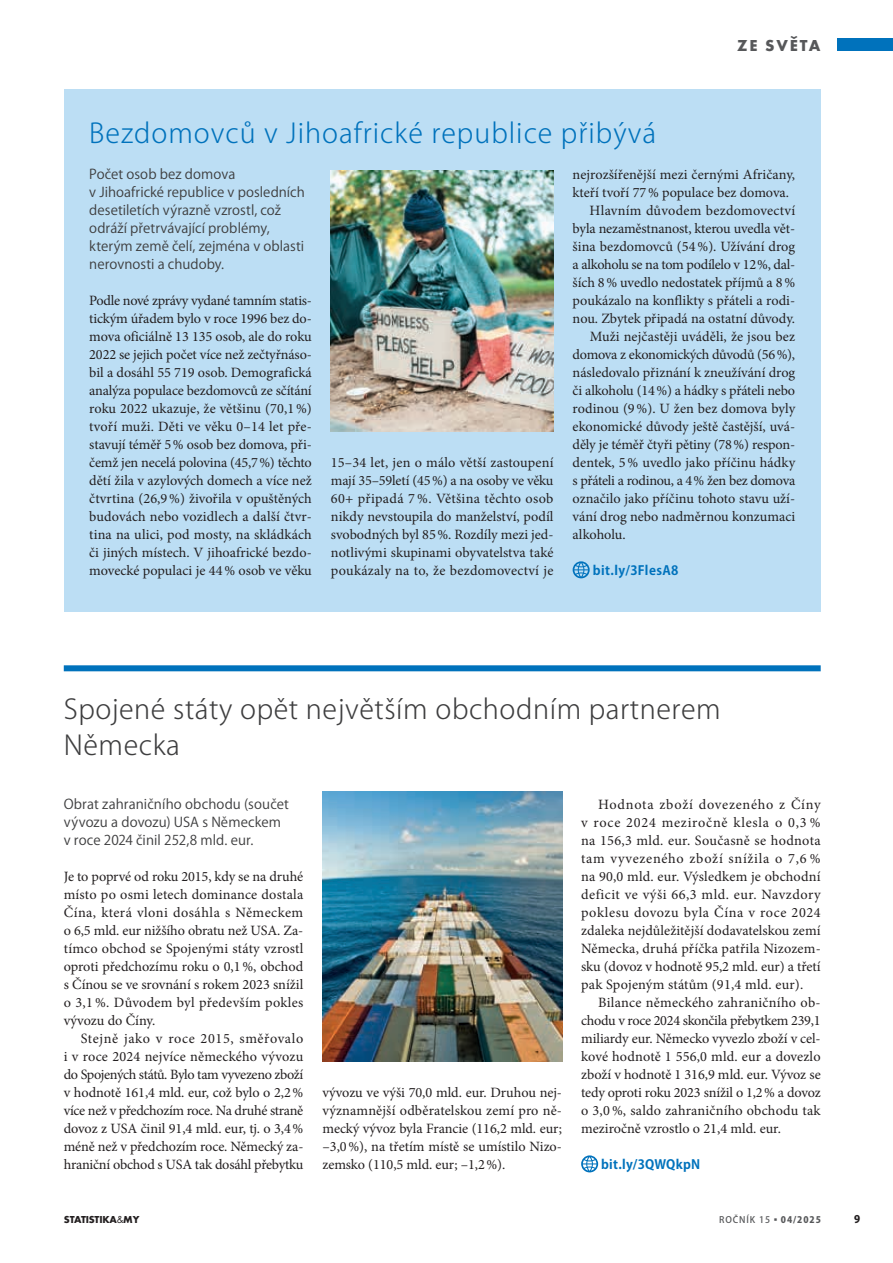
<style>
.page{position:relative;width:893px;height:1263px;background:#fff}
.page>*{position:absolute;margin:0;border:0;box-sizing:border-box;transform-origin:0 0}
.t1{font:300 27px/36px "Koz Go Pr 6 N";letter-spacing:.02em;color:#3e3e3f}
.t2{font:300 27px "Koz Go Pr 6 N";letter-spacing:.035em;color:#0072bc}
.t3{font:16.5px "Futura TOT Bold 4";letter-spacing:.115em;color:#57585a}
.t4{font:14.25px/18px "Minion Pro";color:#231f20;text-align:justify}
.t5{font:14.25px "Minion Pro";letter-spacing:-.025em;color:#231f20}
.t6{font:14.25px "Minion Pro";letter-spacing:-.02em;color:#231f20}
.t7{font:13.5px/18px "Koz Go Pr 6 N";letter-spacing:.005em;color:#3e3e3f}
.t8{font:700 12.75px "Koz Go Pr 6 N";letter-spacing:.025em;color:#0072bc}
.t9{font:700 10.5px "Futura TOT";letter-spacing:-.02em;color:#231f20}
.t10{font:800 10.5px "Koz Go Pr 6 N";color:#231f20}
.t11{font:500 9px "Koz Go Pr 6 N";letter-spacing:.1em;color:#57585a}
.s1{font-family:"Futura TOT Book 7";font-weight:400}
.s2{font-weight:800}
</style>
<div class="page">
<div style="left:838px;top:39px;width:55px;height:12px;background:#0072bc"></div>
<div style="left:64px;top:593px;width:757px;height:18px;background:#bcdef4"></div>
<svg style="left:581px;top:1155px;width:17px;height:17px"></svg>
<div style="left:64px;top:89px;width:757px;height:512px;background:#bcdef4"></div>
<svg style="left:573px;top:561px;width:17px;height:17px"></svg>
<div style="left:64px;top:665px;width:757px;height:6px;background:#0072bc"></div>
<img style="left:322px;top:791px;width:240px;height:270px">
<img style="left:331px;top:170px;width:222px;height:261px">
<p class="t3" style="left:737px;top:35px;width:85px">ZE SVĚTA</p>
<h1 class="t2" style="left:89px;top:118px;width:568px">Bezdomovců v Jihoafrické republice přibývá</h1>
<p class="t7" style="left:89px;top:166px;width:217px">Počet osob bez domova<br>v Jihoafrické republice v posledních desetiletích výrazně vzrostl, což odráží přetrvávající problémy, kterým země čelí, zejména v oblasti nerovnosti a chudoby.</p>
<p class="t4" style="left:89px;top:292px;width:224px">Podle nové zprávy vydané tamním statis&shy;tickým úřadem bylo v roce 1996 bez do&shy;mova oficiálně 13 135 osob, ale do roku 2022 se jejich počet více než zečtyřnáso&shy;bil a dosáhl 55 719 osob. Demografická analýza populace bezdomovců ze sčítání roku 2022 ukazuje, že většinu (70,1%) tvoří muži. Děti ve věku 0–14 let pře&shy;stavují téměř 5% osob bez domova, při&shy;čemž jen necelá polovina (45,7%) těchto dětí žila v azylových domech a více než čtvrtina (26,9%) živořila v opuštěných budovách nebo vozidlech a další čtvr&shy;tina na ulici, pod mosty, na skládkách či jiných místech. V jihoafrické bezdo&shy;movecké populaci je 44% osob ve věku</p>
<p class="t4" style="left:573px;top:166px;width:224px">nejrozšířenější mezi černými Afričany,</p>
<p class="t4" style="left:573px;top:184px;width:218px">kteří tvoří 77% populace bez domova.</p>
<p class="t4" style="left:590px;top:202px;width:207px">Hlavním důvodem bezdomovectví</p>
<p class="t4" style="left:573px;top:220px;width:224px">byla nezaměstnanost, kterou uvedla vět-</p>
<p class="t4" style="left:573px;top:238px;width:224px">šina bezdomovců (54%). Užívání drog</p>
<p class="t5" style="left:573px;top:255px;width:224px">a alkoholu se na tom podílelo v 12%, dal-</p>
<p class="t4" style="left:573px;top:274px;width:224px">ších 8% uvedlo nedostatek příjmů a 8%</p>
<p class="t4" style="left:573px;top:292px;width:224px">poukázalo na konflikty s přáteli a rodi-</p>
<p class="t4" style="left:573px;top:310px;width:224px">nou. Zbytek připadá na ostatní důvody.</p>
<p class="t4" style="left:590px;top:328px;width:207px">Muži nejčastěji uváděli, že jsou bez</p>
<p class="t5" style="left:573px;top:345px;width:224px">domova z ekonomických důvodů (56%),</p>
<p class="t4" style="left:573px;top:364px;width:224px">následovalo přiznání k zneužívání drog</p>
<p class="t4" style="left:573px;top:382px;width:224px">či alkoholu (14%) a hádky s přáteli nebo</p>
<p class="t4" style="left:573px;top:400px;width:224px">rodinou (9%). U žen bez domova byly</p>
<p class="t4" style="left:573px;top:418px;width:224px">ekonomické důvody ještě častější, uvá-</p>
<p class="t4" style="left:573px;top:436px;width:224px">děly je téměř čtyři pětiny (78%) respon-</p>
<p class="t4" style="left:573px;top:454px;width:224px">dentek, 5% uvedlo jako příčinu hádky</p>
<p class="t6" style="left:573px;top:471px;width:224px">s přáteli a rodinou, a 4% žen bez domova</p>
<p class="t4" style="left:573px;top:490px;width:224px">označilo jako příčinu tohoto stavu uží-</p>
<p class="t4" style="left:573px;top:508px;width:224px">vání drog nebo nadměrnou konzumaci</p>
<p class="t4" style="left:573px;top:526px;width:54px">alkoholu.</p>
<p class="t8" style="left:593px;top:563px;width:87px">bit.ly/3FlesA8</p>
<p class="t4" style="left:331px;top:454px;width:224px">15–34 let, jen o málo větší zastoupení mají 35–59letí (45%) a na osoby ve věku 60+ připadá 7 %. Většina těchto osob nikdy nevstoupila do manželství, podíl svobodných byl 85%. Rozdíly mezi jed&shy;notlivými skupinami obyvatelstva také poukázaly na to, že bezdomovectví je</p>
<h1 class="t1" style="left:64px;top:692px;width:658px">Spojené státy opět největším obchodním partnerem<br>Německa</h1>
<p class="t7" style="left:64px;top:796px;width:227px">Obrat zahraničního obchodu (součet vývozu a dovozu) USA s Německem v roce 2024 činil 252,8 mld. eur.</p>
<p class="t4" style="left:64px;top:868px;width:241px">Je to poprvé od roku 2015, kdy se na druhé místo po osmi letech dominance dostala Čína, která vloni dosáhla s Německem o 6,5 mld. eur nižšího obratu než USA. Za&shy;tímco obchod se Spojenými státy vzrostl oproti předchozímu roku o 0,1%, obchod s Čínou se ve srovnání s rokem 2023 snížil o 3,1 %. Důvodem byl především pokles vývozu do Číny.</p>
<p class="t4" style="left:64px;top:1030px;width:241px;text-indent:17px">Stejně jako v roce 2015, směřovalo i v roce 2024 nejvíce německého vývozu do Spojených států. Bylo tam vyvezeno zboží v hodnotě 161,4 mld. eur, což bylo o 2,2% více než v předchozím roce. Na druhé straně dovoz z USA činil 91,4 mld. eur, tj. o 3,4% méně než v předchozím roce. Německý za&shy;hraniční obchod s USA tak dosáhl přebytku</p>
<p class="t4" style="left:322px;top:1084px;width:241px">vývozu ve výši 70,0 mld. eur. Druhou nej&shy;významnější odběratelskou zemí pro ně&shy;mecký vývoz byla Francie (116,2 mld. eur; –3,0%), na třetím místě se umístilo Nizo&shy;zemsko (110,5 mld. eur; –1,2%).</p>
<p class="t4" style="left:581px;top:796px;width:241px;text-indent:17px">Hodnota zboží dovezeného z Číny v roce 2024 meziročně klesla o 0,3 % na 156,3 mld. eur. Současně se hodnota tam vyvezeného zboží snížila o 7,6 % na 90,0 mld. eur. Výsledkem je obchodní deficit ve výši 66,3 mld. eur. Navzdory poklesu dovozu byla Čína v roce 2024 zdaleka nejdůležitější dodavatelskou zemí Německa, druhá příčka patřila Nizozem&shy;sku (dovoz v hodnotě 95,2 mld. eur) a třetí pak Spojeným státům (91,4 mld. eur).</p>
<p class="t4" style="left:581px;top:994px;width:241px;text-indent:17px">Bilance německého zahraničního ob&shy;chodu v roce 2024 skončila přebytkem 239,1 miliardy eur. Německo vyvezlo zboží v cel&shy;kové hodnotě 1 556,0 mld. eur a dovezlo zboží v hodnotě 1 316,9 mld. eur. Vývoz se tedy oproti roku 2023 snížil o 1,2% a dovoz o 3,0%, saldo zahraničního obchodu tak meziročně vzrostlo o 21,4 mld. eur.</p>
<p class="t8" style="left:601px;top:1157px;width:101px">bit.ly/3QWQkpN</p>
<p class="t9" style="left:64px;top:1213px;width:77px">STATISTIKA<span class="s1">&amp;</span>MY</p>
<p class="t11" style="left:719px;top:1215px;width:103px">ROČNÍK 15<span class="s2">▪04/2025</span></p>
<p class="t10" style="left:854px;top:1214px;width:8px">9</p>
</div>
